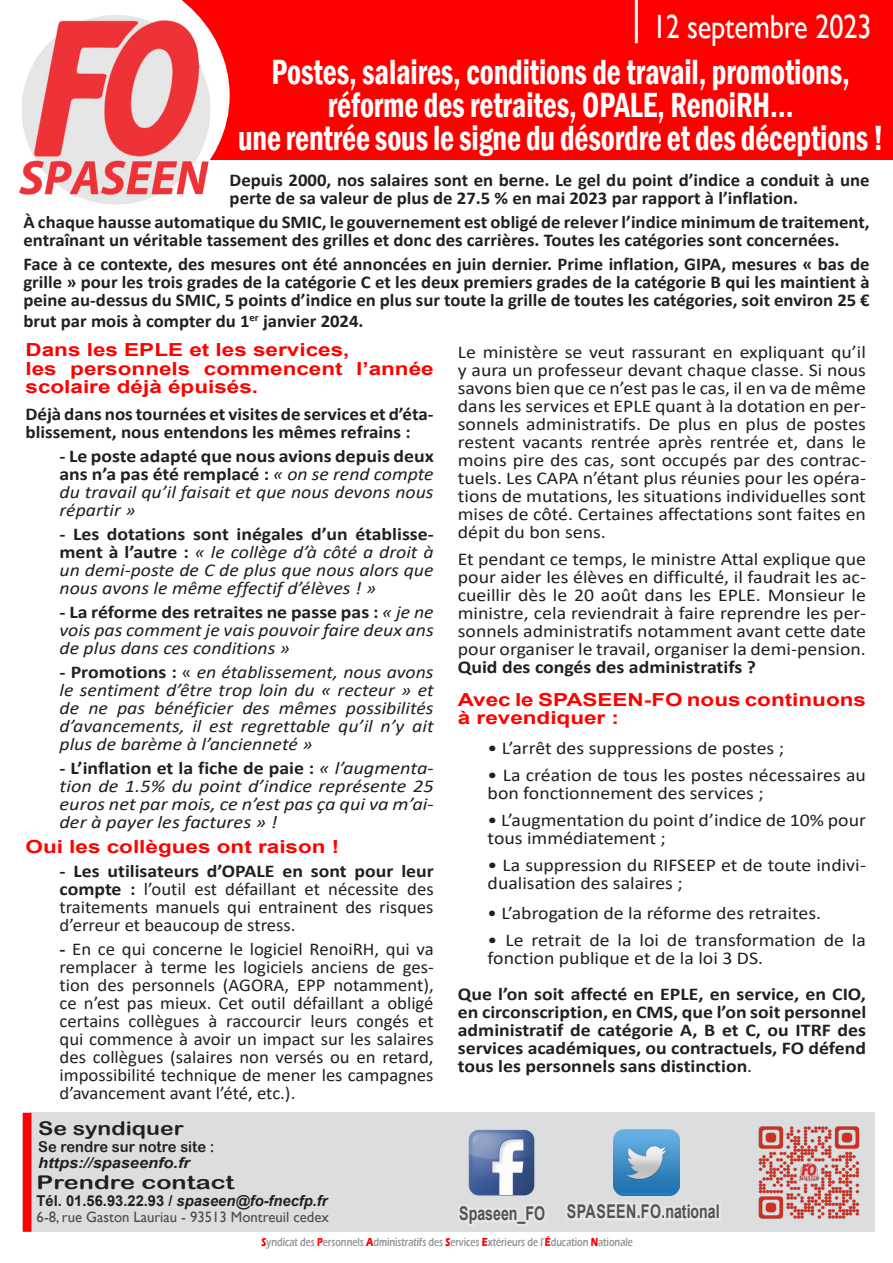
<style>
.page{position:relative;width:893px;height:1263px;background:#fff}
.page>*{position:absolute;margin:0;border:0;box-sizing:border-box;transform-origin:0 0}
.t1{font:600 condensed 36px "Franklin Gothic";letter-spacing:-.005em;color:#fff;scale:.85 1}
.t2{font:33.75px "Gill Sans";letter-spacing:-.005em;color:#fff;scale:.8 1}
.t3{font:700 18.9px "Arial";color:#525252;scale:.75 1}
.t4{font:18.9px "Arial Rounded MT Bold";color:#231f20;scale:1.33 1}
.t5{font:18.9px "Arial Rounded MT Bold";color:#231f20;scale:1.21 1}
.t6{font:18px/18px "Calibri";color:#231f20;scale:1.1 1}
.t7{font:700 18px/18px "Calibri";color:#231f20;scale:1.04 1}
.t8{font:italic 18px/18px "Calibri";color:#231f20;text-align:justify;scale:1.1 1}
.t9{font:18px/18px "Calibri";color:#231f20;text-align:justify;scale:1.04 1}
.t10{font:700 18px/18px "Calibri";color:#231f20;text-align:justify;scale:1.1 1}
.t11{font:700 18px/18px "Arial";color:#f00;scale:1.25 1}
.t12{font:italic 18px/18px "Calibri";color:#231f20;text-align:justify;scale:1.13 1}
.t13{font:700 18px/18px "Calibri";color:#231f20;scale:1.06 1}
.t14{font:15px "Gill Sans";color:#4b4c4d}
.t15{font:italic 700 15px "Arial";color:#231f20}
.t16{font:15px "Arial Rounded MT Bold";color:#231f20}
.t17{font:italic 700 15px "Arial";color:#231f20;scale:1.09 1}
.t18{font:600 12px "Eras ITC";color:#939598;scale:.75 1}
.s1{font-weight:700;font-style:normal}
.s2{font-style:normal}
.s3{font-weight:700}
.s4{font-weight:400}
.s5{font-weight:700;color:#f00}
</style>
<div class="page">
<div style="left:183px;top:0;width:710px;height:159px;background:#f00"></div>
<svg style="left:182px;top:0;width:48px;height:160px"></svg>
<img style="left:19px;top:12px;width:196px;height:193px">
<hr style="left:635px;top:0;width:3px;height:43px;background:#fff">
<div style="left:30px;top:1113px;width:844px;height:119px;background:#dcdddf"></div>
<div style="left:23px;top:1113px;width:8px;height:119px;background:#f00"></div>
<img style="left:758px;top:1126px;width:102px;height:93px">
<svg style="left:619px;top:1195px;width:55px;height:1px"></svg>
<img style="left:468px;top:1129px;width:67px;height:67px">
<img style="left:613px;top:1129px;width:67px;height:66px">
<p class="t2" style="left:653px;top:7px;width:275px">12 septembre 2023</p>
<p class="t1" style="left:272px;top:48px;width:682px">Postes, salaires, conditions de travail, promotions,</p>
<p class="t1" style="left:328px;top:81px;width:549px">réforme des retraites, OPALE, RenoiRH…</p>
<p class="t1" style="left:238px;top:114px;width:761px">une rentrée sous le signe du désordre et des déceptions !</p>
<p class="t7" style="left:230px;top:170px;width:617px">Depuis 2000, nos salaires sont en berne. Le gel du point d’indice a conduit à une perte de sa valeur de plus de 27.5 % en mai 2023 par rapport à l’inflation.</p>
<p class="t7" style="left:23px;top:212px;width:815px">À chaque hausse automatique du SMIC, le gouvernement est obligé de relever l’indice minimum de traitement, entraînant un véritable tassement des grilles et donc des carrières. Toutes les catégories sont concernées.</p>
<p class="t7" style="left:23px;top:254px;width:815px;text-align:justify">Face à ce contexte, des mesures ont été annoncées en juin dernier. Prime inflation, GIPA, mesures « bas de grille » pour les trois grades de la catégorie C et les deux premiers grades de la catégorie B qui les maintient à peine au-dessus du SMIC, 5 points d’indice en plus sur toute la grille de toutes les catégories, soit environ 25 €</p>
<p class="t7" style="left:23px;top:311px;width:329px">brut par mois à compter du 1<sup>er</sup> janvier 2024.</p>
<p class="t11" style="left:26px;top:341px;width:261px">Dans les EPLE et les services,</p>
<p class="t11" style="left:26px;top:359px;width:328px">les personnels commencent l’année scolaire déjà épuisés.</p>
<p class="t13" style="left:26px;top:404px;width:387px">Déjà dans nos tournées et visites de services et d’éta&shy;blissement, nous entendons les mêmes refrains :</p>
<p class="t8" style="left:60px;top:446px;width:342px"><span class="s1">- Le poste adapté que nous avions depuis deux ans n’a pas été remplacé :</span> « on se rend compte du travail qu’il faisait et que nous devons nous répartir »</p>
<p class="t8" style="left:60px;top:524px;width:342px"><span class="s1">- Les dotations sont inégales d’un établisse&shy;ment à l’autre :</span> « le collège d’à côté a droit à un demi-poste de C de plus que nous alors que nous avons le même effectif d’élèves ! »</p>
<p class="t8" style="left:60px;top:602px;width:342px"><span class="s1">- La réforme des retraites ne passe pas :</span> « je ne vois pas comment je vais pouvoir faire deux ans de plus dans ces conditions »</p>
<p class="t8" style="left:60px;top:662px;width:342px"><span class="s1">- Promotions :</span> <span class="s2">«</span> en établissement, nous avons le sentiment d’être trop loin du « recteur » et de ne pas bénéficier des mêmes possibilités d’avancements, il est regrettable qu’il n’y ait plus de barème à l’ancienneté »</p>
<p class="t12" style="left:60px;top:758px;width:333px"><span class="s1">- L’inflation et la fiche de paie :</span> « l’augmenta&shy;tion de 1.5% du point d’indice représente 25 euros net par mois, ce n’est pas ça qui va m’ai&shy;der à payer les factures » !</p>
<p class="t11" style="left:26px;top:838px;width:253px">Oui les collègues ont raison !</p>
<p class="t9" style="left:60px;top:862px;width:361px"><span class="s3">- Les utilisateurs d’OPALE en sont pour leur compte :</span> l’outil est défaillant et nécessite des traitements manuels qui entrainent des risques d’erreur et beaucoup de stress.</p>
<p class="t9" style="left:60px;top:940px;width:361px"><span class="s3">-</span> En ce qui concerne le logiciel RenoiRH, qui va remplacer à terme les logiciels anciens de ges&shy;tion des personnels (AGORA, EPP notamment), ce n’est pas mieux. Cet outil défaillant a obligé certains collègues à raccourcir leurs congés et qui commence à avoir un impact sur les salaires des collègues (salaires non versés ou en retard, impossibilité technique de mener les campagnes d’avancement avant l’été, etc.).</p>
<p class="t5" style="left:38px;top:1117px;width:122px">Se syndiquer</p>
<p class="t16" style="left:38px;top:1137px;width:178px">Se rendre sur notre site :</p>
<p class="t17" style="left:38px;top:1153px;width:141px">https://spaseenfo.fr</p>
<p class="t4" style="left:37px;top:1171px;width:150px">Prendre contact</p>
<p class="t15" style="left:37px;top:1190px;width:292px"><span class="s2">Tél. 01.56.93.22.93 /</span> spaseen@fo-fnecfp.fr</p>
<p class="t14" style="left:37px;top:1208px;width:294px">6-8, rue Gaston Lauriau - 93513 Montreuil cedex</p>
<p class="t6" style="left:458px;top:342px;width:373px;text-align:justify">Le ministère se veut rassurant en expliquant qu’il y aura un professeur devant chaque classe. Si nous savons bien que ce n’est pas le cas, il en va de même dans les services et EPLE quant à la dotation en per&shy;sonnels administratifs. De plus en plus de postes restent vacants rentrée après rentrée et, dans le moins pire des cas, sont occupés par des contrac&shy;tuels. Les CAPA n’étant plus réunies pour les opéra&shy;tions de mutations, les situations individuelles sont mises de côté. Certaines affectations sont faites en dépit du bon sens.</p>
<p class="t6" style="left:458px;top:549px;width:373px;text-align:justify">Et pendant ce temps, le ministre Attal explique que pour aider les élèves en difficulté, il faudrait les ac&shy;cueillir dès le 20 août dans les EPLE. Monsieur le ministre, cela reviendrait à faire reprendre les per&shy;sonnels administratifs notamment avant cette date pour organiser le travail, organiser la demi-pension.<br><span class="s3">Quid des congés des administratifs ?</span></p>
<p class="t11" style="left:458px;top:691px;width:328px">Avec le SPASEEN-FO nous continuons</p>
<p class="t11" style="left:458px;top:709px;width:131px">à revendiquer :</p>
<p class="t6" style="left:488px;top:738px;width:271px">• L’arrêt des suppressions de postes ;</p>
<p class="t6" style="left:488px;top:765px;width:345px">• La création de tous les postes nécessaires au bon fonctionnement des services ;</p>
<p class="t6" style="left:488px;top:810px;width:345px">• L’augmentation du point d’indice de 10% pour tous immédiatement ;</p>
<p class="t6" style="left:488px;top:855px;width:346px">• La suppression du RIFSEEP et de toute indivi&shy;dualisation des salaires ;</p>
<p class="t9" style="left:488px;top:903px;width:322px">• L’abrogation de la réforme des retraites.</p>
<p class="t6" style="left:488px;top:930px;width:345px">• Le retrait de la loi de transformation de la fonction publique et de la loi 3 DS.</p>
<p class="t10" style="left:458px;top:985px;width:373px">Que l’on soit affecté en EPLE, en service, en CIO, en circonscription, en CMS, que l’on soit personnel administratif de catégorie A, B et C, ou ITRF des services académiques, ou contractuels, FO défend tous les personnels sans distinction<span class="s4">.</span></p>
<p class="t3" style="left:459px;top:1200px;width:116px">Spaseen_FO</p>
<p class="t3" style="left:567px;top:1198px;width:206px">SPASEEN.FO.national</p>
<p class="t18" style="left:262px;top:1235px;width:497px"><span class="s5">S</span>yndicat des <span class="s5">P</span>ersonnels <span class="s5">A</span>dministratifs des <span class="s5">S</span>ervices <span class="s5">E</span>xtérieurs de l’<span class="s5">É</span>ducation <span class="s5">N</span>ationale</p>
</div>
